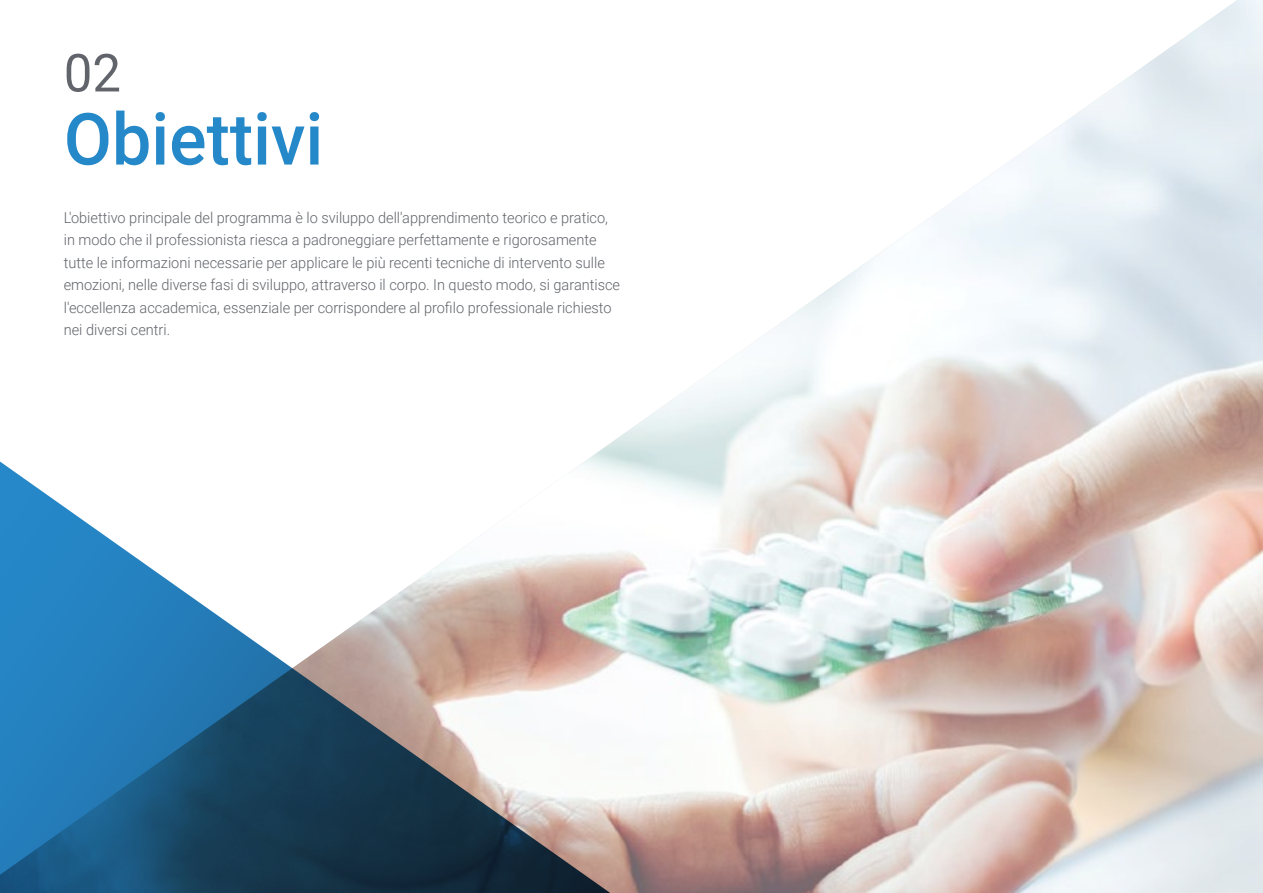
<style>
.page{position:relative;width:1263px;height:893px;background:#fff}
.page>*{position:absolute;margin:0;border:0;box-sizing:border-box;transform-origin:0 0}
.t1{font:500 72px "Roboto";color:#2488c9}
.t2{font:52.5px "Roboto";color:#61646a}
.t3{font:300 15px/22.5px "Roboto";color:#61646a}
</style>
<div class="page">
<img style="left:607px;top:0;width:656px;height:893px">
<svg style="left:0;top:446px;width:640px;height:447px"></svg>
<h2 class="t2" style="left:64px;top:36px;width:59px">02</h2>
<h1 class="t1" style="left:64px;top:89px;width:261px">Obiettivi</h1>
<p class="t3" style="left:64px;top:205px;width:558px">L'obiettivo principale del programma è lo sviluppo dell'apprendimento teorico e pratico, in modo che il professionista riesca a padroneggiare perfettamente e rigorosamente tutte le informazioni necessarie per applicare le più recenti tecniche di intervento sulle emozioni, nelle diverse fasi di sviluppo, attraverso il corpo. In questo modo, si garantisce l'eccellenza accademica, essenziale per corrispondere al profilo professionale richiesto nei diversi centri.</p>
</div>
